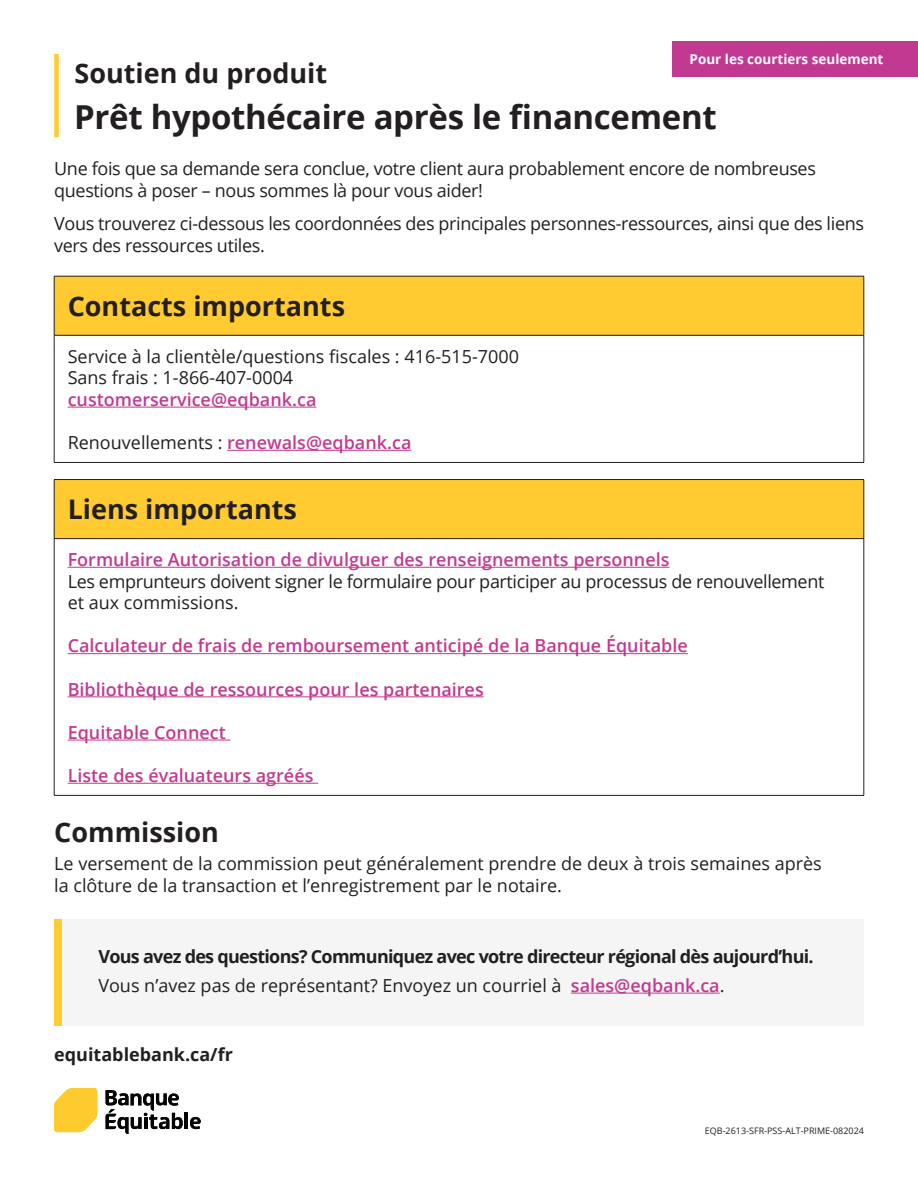
<style>
.page{position:relative;width:918px;height:1188px;background:#fff}
.page>*{position:absolute;margin:0;border:0;box-sizing:border-box;transform-origin:0 0}
.t1{font:700 33px "Open Sans";letter-spacing:-.01em;color:#231f20}
.t2{font:700 27px "Open Sans";color:#231f20}
.t3{font:18px/21.6px "Open Sans";letter-spacing:-.02em;color:#231f20}
.t4{font:600 18px "Open Sans";color:#c23992}
.t5{font:18px/21.6px "Open Sans";color:#231f20}
.t6{font:700 18px/28.3px "Open Sans";letter-spacing:-.04em;color:#231f20}
.t7{font:700 18px "Open Sans";color:#231f20}
.t8{font:700 13.5px "Open Sans";color:#fff}
.t9{font:9px "Open Sans";color:#231f20}
.s1{font-weight:400;color:#231f20}
.s2{font-weight:400}
.s3{font-weight:600;color:#c23992}
</style>
<div class="page">
<svg style="left:54px;top:1088px;width:43px;height:44px;background:#fed046"></svg>
<svg style="left:190px;top:1117px;width:11px;height:12px"></svg>
<hr style="left:185px;top:1113px;width:3px;height:16px;background:#040503">
<svg style="left:106px;top:1090px;width:77px;height:44px"></svg>
<div style="left:54px;top:54px;width:5px;height:83px;background:#ffcb31"></div>
<div style="left:54px;top:276px;width:810px;height:59px;background:#ffcb31"></div>
<hr style="left:54px;top:335px;width:1px;height:127px;background:#231f20">
<hr style="left:864px;top:335px;width:1px;height:127px;background:#231f20">
<hr style="left:54px;top:462px;width:810px;height:1px;background:#231f20">
<hr style="left:54px;top:276px;width:810px;height:1px;background:#231f20">
<hr style="left:54px;top:276px;width:1px;height:59px;background:#231f20">
<hr style="left:54px;top:335px;width:810px;height:1px;background:#231f20">
<hr style="left:864px;top:276px;width:1px;height:59px;background:#231f20">
<hr style="left:68px;top:407px;width:248px;height:1px;background:#c23992">
<hr style="left:227px;top:450px;width:184px;height:1px;background:#c23992">
<div style="left:54px;top:480px;width:810px;height:59px;background:#ffcb31"></div>
<hr style="left:54px;top:539px;width:1px;height:256px;background:#231f20">
<hr style="left:864px;top:539px;width:1px;height:256px;background:#231f20">
<hr style="left:54px;top:795px;width:810px;height:1px;background:#231f20">
<hr style="left:54px;top:479px;width:810px;height:1px;background:#231f20">
<hr style="left:54px;top:480px;width:1px;height:58px;background:#231f20">
<hr style="left:54px;top:538px;width:810px;height:1px;background:#231f20">
<hr style="left:864px;top:480px;width:1px;height:58px;background:#231f20">
<hr style="left:68px;top:567px;width:602px;height:1px;background:#c23992">
<hr style="left:68px;top:653px;width:620px;height:1px;background:#c23992">
<hr style="left:68px;top:696px;width:416px;height:1px;background:#c23992">
<hr style="left:68px;top:740px;width:162px;height:1px;background:#c23992">
<hr style="left:68px;top:783px;width:250px;height:1px;background:#c23992">
<div style="left:672px;top:42px;width:246px;height:35px;background:#c23992"></div>
<div style="left:54px;top:920px;width:810px;height:106px;background:#f5f5f5"></div>
<div style="left:54px;top:920px;width:8px;height:106px;background:#ffcb31"></div>
<hr style="left:571px;top:993px;width:149px;height:1px;background:#c23992">
<p class="t8" style="left:690px;top:50px;width:195px">Pour les courtiers seulement</p>
<h2 class="t2" style="left:74px;top:54px;width:254px">Soutien du produit</h2>
<h1 class="t1" style="left:74px;top:93px;width:644px">Prêt hypothécaire après le financement</h1>
<p class="t3" style="left:54px;top:157px;width:763px">Une fois que sa demande sera conclue, votre client aura probablement encore de nombreuses questions à poser – nous sommes là pour vous aider!</p>
<p class="t3" style="left:54px;top:213px;width:811px">Vous trouverez ci-dessous les coordonnées des principales personnes-ressources, ainsi que des liens vers des ressources utiles.</p>
<h2 class="t2" style="left:68px;top:287px;width:279px">Contacts importants</h2>
<p class="t5" style="left:68px;top:345px;width:453px">Service à la clientèle/questions fiscales : 416-515-7000<br>Sans frais : 1-866-407-0004</p>
<p class="t4" style="left:68px;top:387px;width:250px">customerservice@eqbank.ca</p>
<p class="t4" style="left:68px;top:430px;width:345px"><span class="s1">Renouvellements :</span> renewals@eqbank.ca</p>
<h2 class="t2" style="left:68px;top:491px;width:231px">Liens importants</h2>
<p class="t4" style="left:68px;top:547px;width:603px">Formulaire Autorisation de divulguer des renseignements personnels</p>
<p class="t3" style="left:68px;top:570px;width:758px">Les emprunteurs doivent signer le formulaire pour participer au processus de renouvellement et aux commissions.</p>
<p class="t4" style="left:68px;top:633px;width:622px">Calculateur de frais de remboursement anticipé de la Banque Équitable</p>
<p class="t4" style="left:68px;top:677px;width:418px">Bibliothèque de ressources pour les partenaires</p>
<p class="t4" style="left:68px;top:720px;width:160px">Equitable Connect</p>
<p class="t4" style="left:68px;top:763px;width:247px">Liste des évaluateurs agréés</p>
<h2 class="t2" style="left:54px;top:813px;width:166px">Commission</h2>
<p class="t5" style="left:54px;top:853px;width:769px">Le versement de la commission peut généralement prendre de deux à trois semaines après la clôture de la transaction et l’enregistrement par le notaire.</p>
<p class="t6" style="left:98px;top:942px;width:717px">Vous avez des questions? Communiquez avec votre directeur régional dès aujourd’hui.<br><span class="s2">Vous n’avez pas de représentant? Envoyez un courriel à</span> <span class="s3">sales@eqbank.ca</span><span class="s2">.</span></p>
<p class="t7" style="left:54px;top:1042px;width:180px">equitablebank.ca/fr</p>
<p class="t9" style="left:705px;top:1125px;width:161px">EQB-2613-SFR-PSS-ALT-PRIME-082024</p>
</div>
